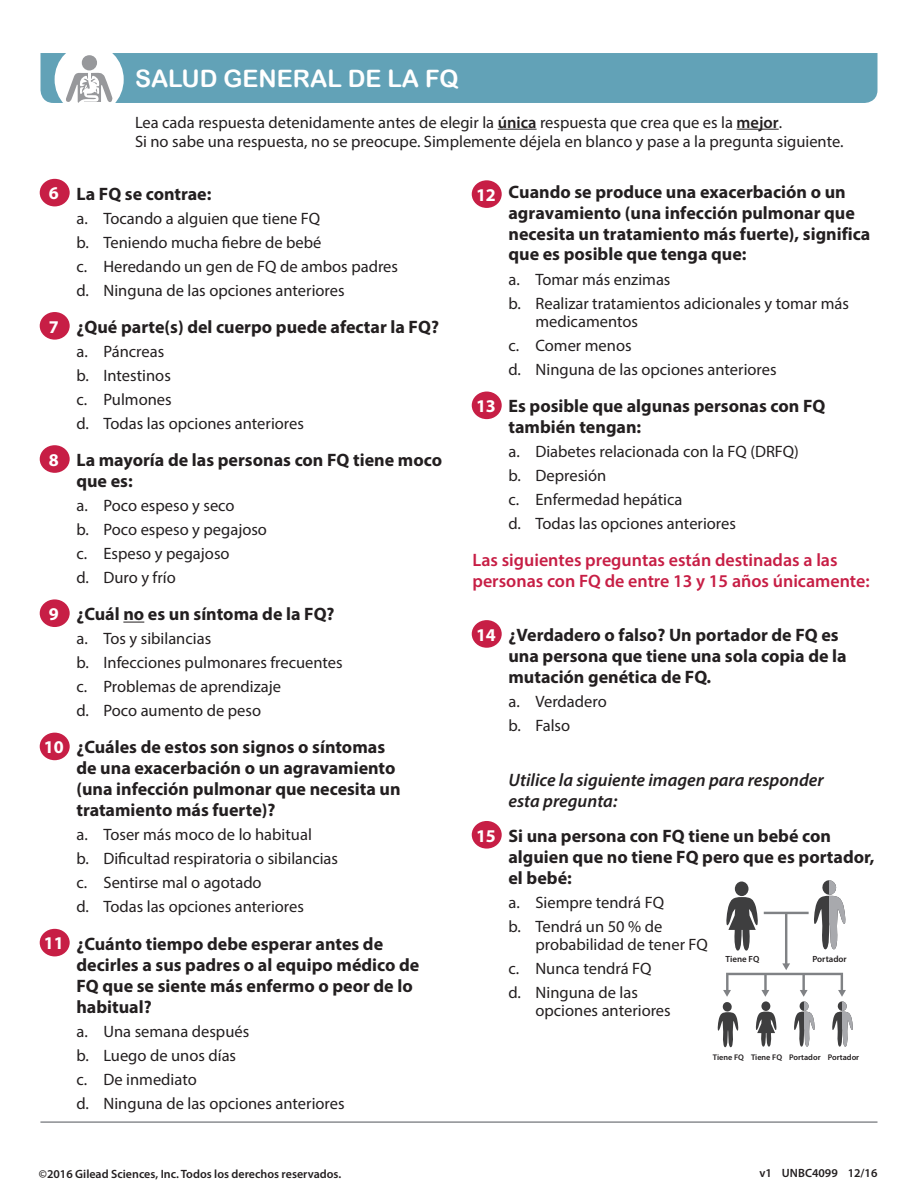
<style>
.page{position:relative;width:918px;height:1188px;background:#fff}
.page>*{position:absolute;margin:0;border:0;box-sizing:border-box;transform-origin:0 0}
.t1{font:24px "Arial Rounded MT Bold";color:#fff}
.t2{font:700 18px/21px "Myriad Pro";color:#231f20}
.t3{font:600 18px/21.6px "Myriad Pro";color:#c71e45}
.t4{font:italic 600 18px/21.6px "Myriad Pro";color:#231f20}
.t5{font:700 18px "Myriad Pro";color:#fff}
.t6{font:16.5px/24px "Myriad Pro";color:#231f20}
.t7{font:600 12px "Myriad Pro";color:#231f20}
.t8{font:600 9px "Myriad Pro";color:#231f20}
.t9{font:600 8.25px "Myriad Pro";color:#231f20}
.s1{font-weight:600}
</style>
<div class="page">
<svg style="left:40px;top:53px;width:838px;height:50px;background:#6ca7ba"></svg>
<hr style="left:498px;top:129px;width:39px;height:1px;background:#231f20">
<hr style="left:737px;top:129px;width:42px;height:1px;background:#231f20">
<hr style="left:40px;top:1122px;width:837px;height:1px;background:#515459">
<svg style="left:123px;top:622px;width:21px;height:1px"></svg>
<div style="left:40px;top:179px;width:30px;height:27px;background:#c71e45;border-radius:50%"></div>
<div style="left:40px;top:312px;width:30px;height:28px;background:#c71e45;border-radius:50%"></div>
<div style="left:40px;top:445px;width:30px;height:28px;background:#c71e45;border-radius:50%"></div>
<div style="left:40px;top:599px;width:30px;height:28px;background:#c71e45;border-radius:50%"></div>
<div style="left:40px;top:733px;width:30px;height:27px;background:#c71e45;border-radius:50%"></div>
<div style="left:40px;top:929px;width:30px;height:27px;background:#c71e45;border-radius:50%"></div>
<div style="left:472px;top:180px;width:30px;height:28px;background:#c71e45;border-radius:50%"></div>
<div style="left:472px;top:392px;width:30px;height:27px;background:#c71e45;border-radius:50%"></div>
<div style="left:472px;top:620px;width:30px;height:28px;background:#c71e45;border-radius:50%"></div>
<div style="left:472px;top:821px;width:30px;height:28px;background:#c71e45;border-radius:50%"></div>
<svg style="left:717px;top:880px;width:136px;height:168px"></svg>
<h1 class="t1" style="left:135px;top:64px;width:325px">SALUD GENERAL DE LA FQ</h1>
<p class="t6" style="left:135px;top:112px;width:710px;line-height:19.5px">Lea cada respuesta detenidamente antes de elegir la <span class="s1">única</span> respuesta que crea que es la <span class="s1">mejor</span>.<br>Si no sabe una respuesta, no se preocupe. Simplemente déjela en blanco y pase a la pregunta siguiente.</p>
<p class="t2" style="left:49px;top:183px;width:164px">4. La FQ se contrae:</p>
<p class="t6" style="left:76px;top:206px;width:323px">a. Tocando a alguien que tiene FQ<br>b. Teniendo mucha fiebre de bebé<br>c. Heredando un gen de FQ de ambos padres d. Ninguna de las opciones anteriores</p>
<p class="t2" style="left:49px;top:316px;width:391px">5. ¿Qué parte(s) del cuerpo puede afectar la FQ?</p>
<p class="t6" style="left:76px;top:339px;width:229px">a. Páncreas<br>b. Intestinos<br>c. Pulmones<br>d. Todas las opciones anteriores</p>
<p class="t2" style="left:76px;top:449px;width:367px;text-indent:-27px">6. La mayoría de las personas con FQ tiene moco que es:</p>
<p class="t6" style="left:76px;top:493px;width:192px">a. Poco espeso y seco<br>b. Poco espeso y pegajoso c. Espeso y pegajoso<br>d. Duro y frío</p>
<p class="t2" style="left:49px;top:603px;width:287px">7. ¿Cuál no es un síntoma de la FQ?</p>
<p class="t6" style="left:76px;top:626px;width:268px">a. Tos y sibilancias<br>b. Infecciones pulmonares frecuentes c. Problemas de aprendizaje<br>d. Poco aumento de peso</p>
<p class="t2" style="left:76px;top:736px;width:326px;text-indent:-27px">8. ¿Cuáles de estos son signos o síntomas de una exacerbación o un agravamiento (una infección pulmonar que necesita un tratamiento más fuerte)?</p>
<p class="t6" style="left:76px;top:823px;width:263px">a. Toser más moco de lo habitual<br>b. Dificultad respiratoria o sibilancias c. Sentirse mal o agotado<br>d. Todas las opciones anteriores</p>
<p class="t2" style="left:76px;top:933px;width:344px;text-indent:-27px">9. ¿Cuánto tiempo debe esperar antes de decirles a sus padres o al equipo médico de<br>FQ que se siente más enfermo o peor de lo habitual?</p>
<p class="t6" style="left:76px;top:1019px;width:270px">a. Una semana después<br>b. Luego de unos días<br>c. De inmediato<br>d. Ninguna de las opciones anteriores</p>
<p class="t5" style="left:49px;top:182px;width:11px">6</p>
<p class="t5" style="left:49px;top:315px;width:11px">7</p>
<p class="t5" style="left:49px;top:448px;width:11px">8</p>
<p class="t5" style="left:49px;top:602px;width:11px">9</p>
<p class="t5" style="left:44px;top:735px;width:21px">10</p>
<p class="t5" style="left:44px;top:932px;width:21px">11</p>
<p class="t7" style="left:39px;top:1167px;width:304px">©2016 Gilead Sciences, Inc. Todos los derechos reservados.</p>
<p class="t2" style="left:508px;top:181px;width:363px;text-indent:-27px">10 Cuando se produce una exacerbación o un agravamiento (una infección pulmonar que necesita un tratamiento más fuerte), significa que es posible que tenga que:</p>
<p class="t6" style="left:508px;top:267px;width:342px">a. Tomar más enzimas<br>b. Realizar tratamientos adicionales y tomar más</p>
<p class="t6" style="left:508px;top:309px;width:270px;text-indent:27px">medicamentos<br>c. Comer menos<br>d. Ninguna de las opciones anteriores</p>
<p class="t2" style="left:508px;top:395px;width:318px">Es posible que algunas personas con FQ también tengan:</p>
<p class="t6" style="left:508px;top:440px;width:292px">a. Diabetes relacionada con la FQ (DRFQ) b. Depresión<br>c. Enfermedad hepática<br>d. Todas las opciones anteriores</p>
<p class="t5" style="left:476px;top:183px;width:21px">12</p>
<p class="t5" style="left:476px;top:394px;width:21px">13</p>
<p class="t3" style="left:472px;top:548px;width:399px">Las siguientes preguntas están destinadas a las personas con FQ de entre 13 y 15 años únicamente:</p>
<p class="t2" style="left:508px;top:624px;width:340px;text-indent:-27px">12 ¿Verdadero o falso? Un portador de FQ es una persona que tiene una sola copia de la mutación genética de FQ.</p>
<p class="t6" style="left:508px;top:689px;width:100px">a. Verdadero b. Falso</p>
<p class="t5" style="left:476px;top:623px;width:21px">14</p>
<p class="t4" style="left:508px;top:768px;width:317px">Utilice la siguiente imagen para responder esta pregunta:</p>
<p class="t2" style="left:508px;top:825px;width:368px;text-indent:-27px">13 Si una persona con FQ tiene un bebé con alguien que no tiene FQ pero que es portador, el bebé:</p>
<p class="t6" style="left:508px;top:890px;width:157px">a. Siempre tendrá FQ b. Tendrá un 50 % de</p>
<p class="t6" style="left:508px;top:932px;width:201px;text-indent:27px">probabilidad de tener FQ c. Nunca tendrá FQ<br>d. Ninguna de las</p>
<p class="t6" style="left:535px;top:998px;width:137px">opciones anteriores</p>
<p class="t5" style="left:476px;top:824px;width:21px">15</p>
<p class="t8" style="left:812px;top:953px;width:36px">Portador</p>
<p class="t8" style="left:726px;top:953px;width:35px">Tiene FQ</p>
<p class="t9" style="left:789px;top:1052px;width:72px">Portador Portador</p>
<p class="t9" style="left:713px;top:1052px;width:71px">Tiene FQ Tiene FQ</p>
<p class="t7" style="left:760px;top:1165px;width:119px">v1 UNBC4099 12/16</p>
</div>
